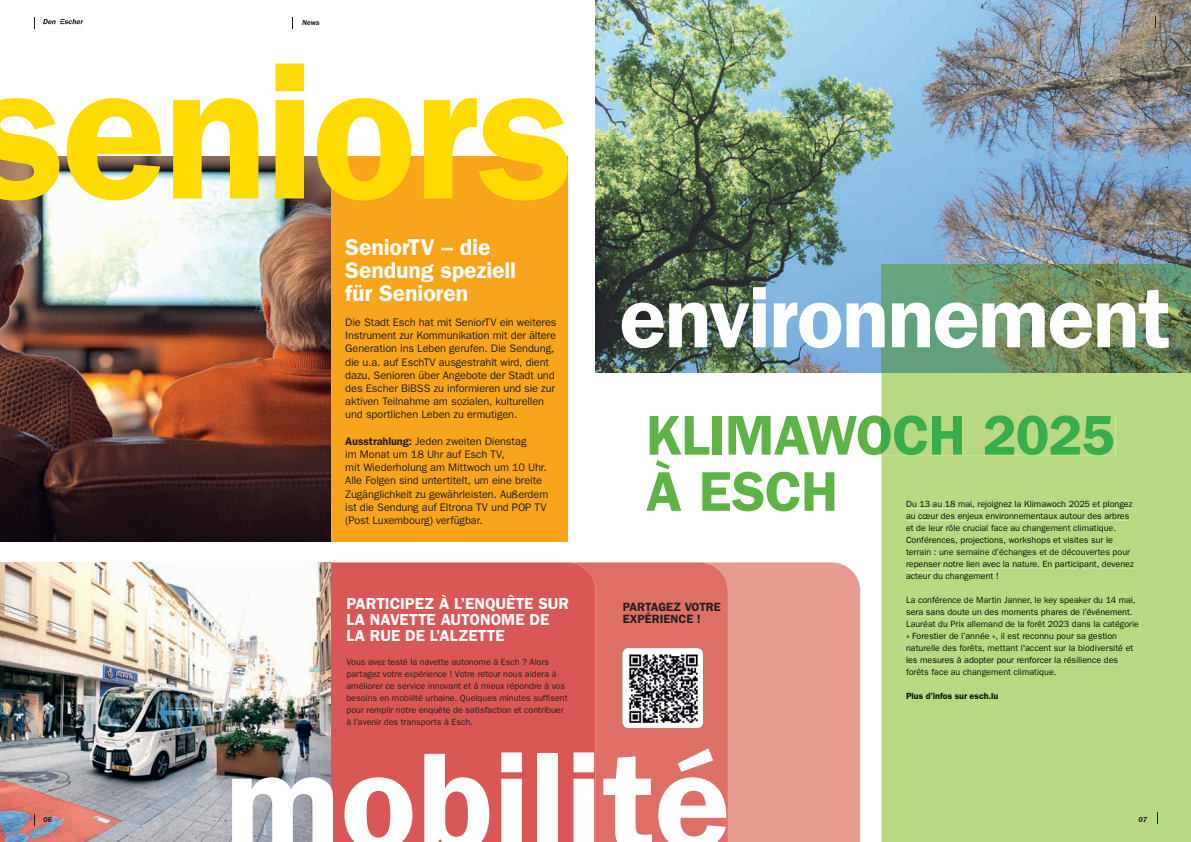
<style>
.page{position:relative;width:1191px;height:842px;background:#fff}
.page>*{position:absolute;margin:0;border:0;box-sizing:border-box;transform-origin:0 0}
.t1{font:600 193.8px "ITC Franklin Gothic Std";letter-spacing:-.02em;color:#ffdb01}
.t2{font:600 140px "ITC Franklin Gothic Std";color:#fff}
.t3{font:600 86.3px "ITC Franklin Gothic Std";letter-spacing:-.015em;color:#fff}
.t4{font:600 56.2px/56.2px "ITC Franklin Gothic Std";letter-spacing:-.015em;color:#5db445}
.t5{font:600 23px/23px "ITC Franklin Gothic Std";letter-spacing:-.005em;color:#fff}
.t6{font:600 16px/16px "ITC Franklin Gothic Std";color:#fff}
.t7{font:600 12px/12px "ITC Franklin Gothic Std";color:#231f20}
.t8{font:11px/13.2px "ITC Franklin Gothic Std";letter-spacing:-.01em;color:#231f20}
.t9{font:9px/12px "ITC Franklin Gothic Std";color:#031700}
.t10{font:9px/12px "ITC Franklin Gothic Std";color:#231f20}
.t11{font:600 9px "ITC Franklin Gothic Std";letter-spacing:-.005em;color:#031700}
.t12{font:italic 600 7.5px "ITC Franklin Gothic Std";color:#231f20}
.s1{font-weight:600}
</style>
<div class="page">
<img style="left:595px;top:0;width:525px;height:135px">
<img style="left:1120px;top:0;width:71px;height:264px">
<img style="left:595px;top:135px;width:350px;height:136px">
<img style="left:945px;top:135px;width:176px;height:129px">
<img style="left:595px;top:271px;width:286px;height:101px">
<img style="left:0;top:156px;width:331px;height:386px">
<div style="left:331px;top:156px;width:236px;height:386px;background:#f9a51b"></div>
<div style="left:728px;top:562px;width:132px;height:280px;background:#e79a8e"></div>
<div style="left:595px;top:562px;width:133px;height:280px;background:#de6f66"></div>
<div style="left:331px;top:562px;width:264px;height:280px;background:#d95855"></div>
<img style="left:0;top:562px;width:331px;height:280px">
<img style="left:622px;top:648px;width:81px;height:80px">
<div style="left:881px;top:372px;width:310px;height:470px;background:#b9d882"></div>
<img style="left:881px;top:264px;width:310px;height:108px">
<div style="left:906px;top:500px;width:226px;height:8px;background:#b9d882"></div>
<div style="left:906px;top:513px;width:223px;height:7px;background:#b9d882"></div>
<div style="left:906px;top:524px;width:210px;height:8px;background:#b9d882"></div>
<div style="left:906px;top:536px;width:207px;height:8px;background:#b9d882"></div>
<div style="left:906px;top:548px;width:224px;height:8px;background:#b9d882"></div>
<div style="left:906px;top:561px;width:227px;height:7px;background:#b9d882"></div>
<div style="left:906px;top:573px;width:92px;height:7px;background:#b9d882"></div>
<div style="left:906px;top:596px;width:229px;height:8px;background:#b9d882"></div>
<div style="left:906px;top:608px;width:226px;height:8px;background:#b9d882"></div>
<div style="left:906px;top:620px;width:233px;height:8px;background:#b9d882"></div>
<div style="left:906px;top:632px;width:211px;height:8px;background:#b9d882"></div>
<div style="left:906px;top:644px;width:227px;height:8px;background:#b9d882"></div>
<div style="left:906px;top:656px;width:212px;height:8px;background:#b9d882"></div>
<div style="left:906px;top:668px;width:149px;height:8px;background:#b9d882"></div>
<div style="left:906px;top:692px;width:92px;height:7px;background:#b9d882"></div>
<div style="left:881px;top:415px;width:234px;height:40px;background:#b9d882"></div>
<svg style="left:43px;top:19px;width:40px;height:5px"></svg>
<p class="t12" style="left:302px;top:19px;width:19px">News</p>
<h1 class="t1" style="left:-31px;top:17px;width:607px">seniors</h1>
<h3 class="t5" style="left:345px;top:235px;width:172px">SeniorTV – die<br>Sendung speziell für Senioren</h3>
<p class="t8" style="left:345px;top:316px;width:213px">Die Stadt Esch hat mit SeniorTV ein weiteres Instrument zur Kommunikation mit der ältere Generation ins Leben gerufen. Die Sendung, die u.a. auf EschTV ausgestrahlt wird, dient dazu, Senioren über Angebote der Stadt und des Escher BiBSS zu informieren und sie zur aktiven Teilnahme am sozialen, kulturellen und sportlichen Leben zu ermutigen.</p>
<p class="t8" style="left:345px;top:435px;width:204px"><span class="s1">Ausstrahlung:</span> Jeden zweiten Dienstag<br>im Monat um 18 Uhr auf Esch TV,<br>mit Wiederholung am Mittwoch um 10 Uhr.<br>Alle Folgen sind untertitelt, um eine breite Zugänglichkeit zu gewährleisten. Außerdem ist die Sendung auf Eltrona TV und POP TV (Post Luxembourg) verfügbar.</p>
<h3 class="t6" style="left:346px;top:596px;width:224px">PARTICIPEZ À L’ENQUÊTE SUR<br>LA NAVETTE AUTONOME DE<br>LA RUE DE L’ALZETTE</h3>
<p class="t10" style="left:346px;top:656px;width:223px">Vous avez testé la navette autonome à Esch ? Alors partagez votre expérience ! Votre retour nous aidera à améliorer ce service innovant et à mieux répondre à vos besoins en mobilité urbaine. Quelques minutes suffisent pour remplir notre enquête de satisfaction et contribuer à l’avenir des transports à Esch.</p>
<h3 class="t3" style="left:619px;top:267px;width:553px">environnement</h3>
<h3 class="t4" style="left:646px;top:407px;width:471px">KLIMAWOCH 2025<br>À ESCH</h3>
<p class="t9" style="left:906px;top:498px;width:229px">Du 13 au 18 mai, rejoignez la Klimawoch 2025 et plongez au cœur des enjeux environnementaux autour des arbres et de leur rôle crucial face au changement climatique.<br>Conférences, projections, workshops et visites sur le terrain : une semaine d’échanges et de découvertes pour repenser notre lien avec la nature. En participant, devenez acteur du changement !</p>
<p class="t9" style="left:906px;top:594px;width:235px">La conférence de Martin Janner, le key speaker du 14 mai, sera sans doute un des moments phares de l’événement.<br>Lauréat du Prix allemand de la forêt 2023 dans la catégorie « Forestier de l’année », il est reconnu pour sa gestion naturelle des forêts, mettant l'accent sur la biodiversité et les mesures à adopter pour renforcer la résilience des forêts face au changement climatique.</p>
<p class="t11" style="left:906px;top:690px;width:94px">Plus d’infos sur esch.lu</p>
<h3 class="t7" style="left:622px;top:601px;width:100px">PARTAGEZ VOTRE<br>EXPÉRIENCE !</h3>
<h2 class="t2" style="left:225px;top:719px;width:507px">mobilité</h2>
<p class="t12" style="left:43px;top:815px;width:10px">06</p>
<p class="t12" style="left:1138px;top:815px;width:10px">07</p>
</div>
